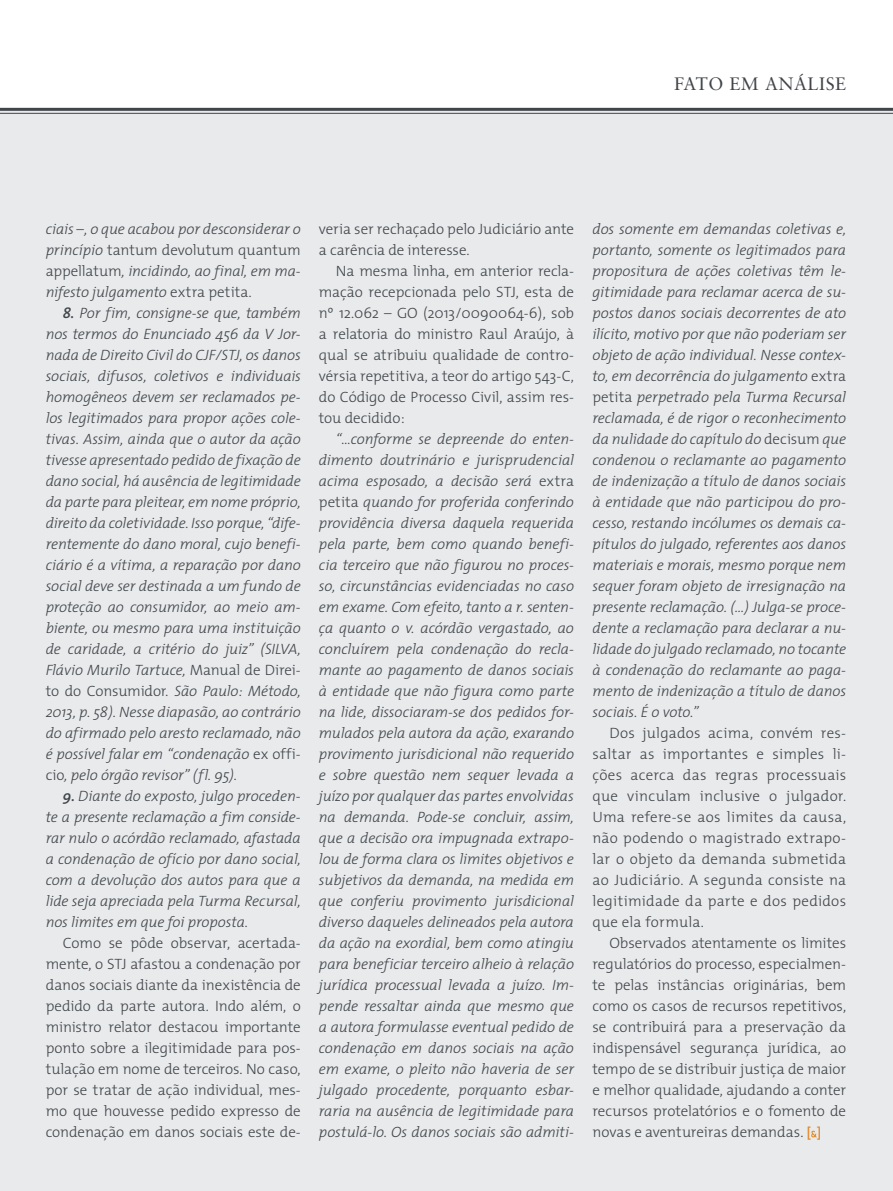
<style>
.page{position:relative;width:893px;height:1191px;background:#fff}
.page>*{position:absolute;margin:0;border:0;box-sizing:border-box;transform-origin:0 0}
.t1{font:18px "Sabon";letter-spacing:.03em;color:#414549}
.t2{font:italic 300 15px/21px "The Mix";letter-spacing:-.01em;color:#414549;text-align:justify}
.t3{font:300 15px/21px "The Mix";letter-spacing:-.005em;color:#414549;text-align:justify}
.s1{font-style:normal}
.s2{font-weight:600}
.s3{font-weight:600;font-size:13.5px;color:#e18725}
</style>
<div class="page">
<div style="left:0;top:109px;width:893px;height:1082px;background:#e8eaec"></div>
<svg style="left:811px;top:1130px;width:6px;height:7px"></svg>
<hr style="left:0;top:108px;width:893px;height:3px;background:#414549">
<hr style="left:0;top:113px;width:893px;height:1px;background:#414549">
<p class="t1" style="left:674px;top:73px;width:174px">FATO EM ANÁLISE</p>
<p class="t2" style="left:46px;top:218px;width:257px">ciais –, o que acabou por desconsiderar o princípio <span class="s1">tantum devolutum quantum appellatum</span>, incidindo, ao final, em ma&shy;nifesto julgamento <span class="s1">extra petita</span>.</p>
<p class="t2" style="left:46px;top:302px;width:257px;text-indent:17px"><span class="s2">8.</span> Por fim, consigne-se que, também nos termos do Enunciado 456 da V Jor&shy;nada de Direito Civil do CJF/STJ, os danos sociais, difusos, coletivos e individuais homogêneos devem ser reclamados pe&shy;los legitimados para propor ações cole&shy;tivas. Assim, ainda que o autor da ação tivesse apresentado pedido de fixação de dano social, há ausência de legitimidade da parte para pleitear, em nome próprio, direito da coletividade. Isso porque, “dife&shy;rentemente do dano moral, cujo benefi&shy;ciário é a vítima, a reparação por dano social deve ser destinada a um fundo de proteção ao consumidor, ao meio am&shy;biente, ou mesmo para uma instituição de caridade, a critério do juiz” (SILVA, Flávio Murilo Tartuce, <span class="s1">Manual de Direi&shy;to do Consumidor</span>. São Paulo: Método, 2013, p. 58). Nesse diapasão, ao contrário do afirmado pelo aresto reclamado, não é possível falar em “condenação <span class="s1">ex offi&shy;cio</span>, pelo órgão revisor” (fl. 95).</p>
<p class="t2" style="left:46px;top:785px;width:257px;text-indent:17px"><span class="s2">9.</span> Diante do exposto, julgo proceden&shy;te a presente reclamação a fim conside&shy;rar nulo o acórdão reclamado, afastada a condenação de ofício por dano social, com a devolução dos autos para que a lide seja apreciada pela Turma Recursal, nos limites em que foi proposta.</p>
<p class="t3" style="left:46px;top:932px;width:257px;text-indent:17px">Como se pôde observar, acertada&shy;mente, o STJ afastou a condenação por danos sociais diante da inexistência de pedido da parte autora. Indo além, o ministro relator destacou importante ponto sobre a ilegitimidade para pos&shy;tulação em nome de terceiros. No caso, por se tratar de ação individual, mes&shy;mo que houvesse pedido expresso de condenação em danos sociais este de-</p>
<p class="t3" style="left:319px;top:218px;width:257px">veria ser rechaçado pelo Judiciário ante a carência de interesse.</p>
<p class="t3" style="left:319px;top:260px;width:257px;text-indent:17px">Na mesma linha, em anterior recla&shy;mação recepcionada pelo STJ, esta de nº 12.062 – GO (2013/0090064-6), sob a relatoria do ministro Raul Araújo, à qual se atribuiu qualidade de contro&shy;vérsia repetitiva, a teor do artigo 543-C, do Código de Processo Civil, assim res&shy;tou decidido:</p>
<p class="t2" style="left:319px;top:428px;width:257px;text-indent:17px">“...conforme se depreende do enten&shy;dimento doutrinário e jurisprudencial acima esposado, a decisão será <span class="s1">extra petita</span> quando for proferida conferindo providência diversa daquela requerida pela parte, bem como quando benefi&shy;cia terceiro que não figurou no proces&shy;so, circunstâncias evidenciadas no caso em exame. Com efeito, tanto a r. senten&shy;ça quanto o v. acórdão vergastado, ao concluírem pela condenação do recla&shy;mante ao pagamento de danos sociais à entidade que não figura como parte na lide, dissociaram-se dos pedidos for&shy;mulados pela autora da ação, exarando provimento jurisdicional não requerido e sobre questão nem sequer levada a juízo por qualquer das partes envolvidas na demanda. Pode-se concluir, assim, que a decisão ora impugnada extrapo&shy;lou de forma clara os limites objetivos e subjetivos da demanda, na medida em que conferiu provimento jurisdicional diverso daqueles delineados pela autora da ação na exordial, bem como atingiu para beneficiar terceiro alheio à relação jurídica processual levada a juízo. Im&shy;pende ressaltar ainda que mesmo que a autora formulasse eventual pedido de condenação em danos sociais na ação em exame, o pleito não haveria de ser julgado procedente, porquanto esbar&shy;raria na ausência de legitimidade para postulá-lo. Os danos sociais são admiti-</p>
<p class="t2" style="left:592px;top:218px;width:255px">dos somente em demandas coletivas e, portanto, somente os legitimados para propositura de ações coletivas têm le&shy;gitimidade para reclamar acerca de su&shy;postos danos sociais decorrentes de ato ilícito, motivo por que não poderiam ser objeto de ação individual. Nesse contex&shy;to, em decorrência do julgamento <span class="s1">extra petita</span> perpetrado pela Turma Recursal reclamada, é de rigor o reconhecimento da nulidade do capítulo do <span class="s1">decisum</span> que condenou o reclamante ao pagamento de indenização a título de danos sociais à entidade que não participou do pro&shy;cesso, restando incólumes os demais ca&shy;pítulos do julgado, referentes aos danos materiais e morais, mesmo porque nem sequer foram objeto de irresignação na presente reclamação. (...) Julga-se proce&shy;dente a reclamação para declarar a nu&shy;lidade do julgado reclamado, no tocante à condenação do reclamante ao paga&shy;mento de indenização a título de danos sociais. É o voto.”</p>
<p class="t3" style="left:592px;top:722px;width:255px;text-indent:17px">Dos julgados acima, convém res&shy;saltar as importantes e simples li&shy;ções acerca das regras processuais que vinculam inclusive o julgador.<br>Uma refere-se aos limites da causa, não podendo o magistrado extrapo&shy;lar o objeto da demanda submetida ao Judiciário. A segunda consiste na legitimidade da parte e dos pedidos que ela formula.</p>
<p class="t3" style="left:592px;top:932px;width:255px;text-indent:17px">Observados atentamente os limites regulatórios do processo, especialmen&shy;te pelas instâncias originárias, bem como os casos de recursos repetitivos, se contribuirá para a preservação da indispensável segurança jurídica, ao tempo de se distribuir justiça de maior e melhor qualidade, ajudando a conter recursos protelatórios e o fomento de novas e aventureiras demandas. <span class="s3">[ ]</span></p>
</div>
